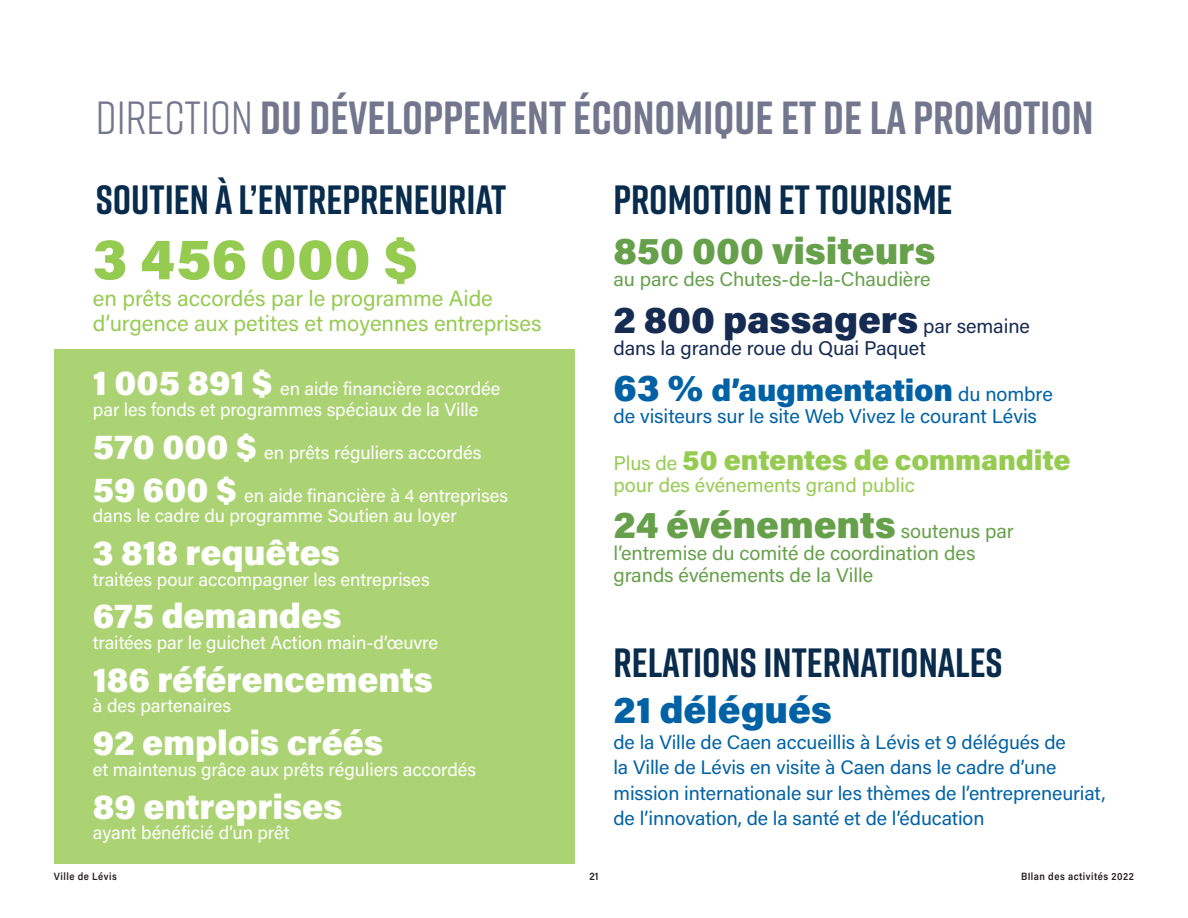
<style>
.page{position:relative;width:1188px;height:918px;background:#fff}
.page>*{position:absolute;margin:0;border:0;box-sizing:border-box;transform-origin:0 0}
.t1{font:900 58.2px "Acumin Pro";letter-spacing:.005em;color:#96cb52}
.t2{font:700 46.35px "Rift";color:#73778e}
.t3{font:700 40.8px "Rift";color:#092c4d}
.t4{font:37.8px "Acumin Variable Concept";letter-spacing:-.005em;color:#66a04b}
.t5{font:37.8px "Acumin Variable Concept";letter-spacing:-.005em;color:#162b52}
.t6{font:37.8px "Acumin Variable Concept";letter-spacing:-.005em;color:#0062a5}
.t7{font:35.1px "Acumin Variable Concept";letter-spacing:-.005em;color:#fff}
.t8{font:31.05px "Acumin Variable Concept";letter-spacing:-.005em;color:#0062a5}
.t9{font:28.35px "Acumin Variable Concept";letter-spacing:-.005em;color:#96cb52}
.t10{font:22.05px/24.6px "Acumin Pro";letter-spacing:-.005em;color:#96cb52}
.t11{font:19.8px/22px "Acumin Pro";letter-spacing:-.005em;color:#66a04b}
.t12{font:19.8px "Acumin Pro";letter-spacing:-.005em;color:#0062a5}
.t13{font:19.8px "Acumin Pro";letter-spacing:-.005em;color:#162b52}
.t14{font:19.8px "Acumin Pro";letter-spacing:-.005em;color:#96cb52}
.t15{font:19.5px/25.5px "Acumin Pro";letter-spacing:-.005em;color:#0062a5}
.t16{font:18.45px/20.4px "Acumin Pro";letter-spacing:-.005em;color:#fff}
.t17{font:600 10.5px "Acumin Pro";letter-spacing:.05em;color:#231f20;scale:.9 1}
.s1{font-weight:400}
.s2{font-family:"Acumin Variable Concept";font-size:35.1px}
.s3{font-family:"Acumin Pro";font-size:19.8px}
.s4{font-size:37.8px}
</style>
<div class="page">
<div style="left:54px;top:350px;width:521px;height:514px;background:#abd373"></div>
<h2 class="t2" style="left:96px;top:85px;width:999px"><span class="s1">DIRECTION</span> DU DÉVELOPPEMENT ÉCONOMIQUE ET DE LA PROMOTION</h2>
<h3 class="t3" style="left:96px;top:171px;width:412px">SOUTIEN À L’ENTREPRENEURIAT</h3>
<h3 class="t3" style="left:613px;top:171px;width:341px">PROMOTION ET TOURISME</h3>
<h1 class="t1" style="left:93px;top:218px;width:326px">3 456 000 $</h1>
<p class="t10" style="left:93px;top:286px;width:450px">en prêts accordés par le programme Aide d’urgence aux petites et moyennes entreprises</p>
<p class="t16" style="left:93px;top:378px;width:409px"><span class="s2">1 005 891 $</span> en aide financière accordée par les fonds et programmes spéciaux de la Ville</p>
<p class="t16" style="left:93px;top:441px;width:390px"><span class="s2">570 000 $</span> en prêts réguliers accordés</p>
<p class="t16" style="left:93px;top:484px;width:417px"><span class="s2">59 600 $</span> en aide financière à 4 entreprises dans le cadre du programme Soutien au loyer</p>
<h3 class="t7" style="left:93px;top:529px;width:249px">3 818 requêtes</h3>
<p class="t16" style="left:93px;top:568px;width:338px">traitées pour accompagner les entreprises</p>
<h3 class="t7" style="left:93px;top:592px;width:250px">675 demandes</h3>
<p class="t16" style="left:93px;top:631px;width:347px">traitées par le guichet Action main-d’œuvre</p>
<h3 class="t7" style="left:93px;top:656px;width:342px">186 référencements</h3>
<p class="t16" style="left:93px;top:695px;width:140px">à des partenaires</p>
<h3 class="t7" style="left:93px;top:719px;width:292px">92 emplois créés</h3>
<p class="t16" style="left:93px;top:758px;width:385px">et maintenus grâce aux prêts réguliers accordés</p>
<h3 class="t7" style="left:93px;top:782px;width:251px">89 entreprises</h3>
<p class="t16" style="left:93px;top:822px;width:198px">ayant bénéficié d’un prêt</p>
<h3 class="t4" style="left:613px;top:225px;width:324px">850 000 visiteurs</h3>
<p class="t11" style="left:613px;top:268px;width:319px">au parc des Chutes-de-la-Chaudière</p>
<h3 class="t5" style="left:613px;top:294px;width:418px">2 800 passagers <span class="s3">par semaine</span></h3>
<p class="t13" style="left:613px;top:334px;width:314px">dans la grande roue du Quai Paquet</p>
<h3 class="t8" style="left:613px;top:369px;width:441px"><span class="s4">63 %</span> d’augmentation <span class="s3">du nombre</span></h3>
<p class="t12" style="left:613px;top:403px;width:425px">de visiteurs sur le site Web Vivez le courant Lévis</p>
<h3 class="t9" style="left:613px;top:440px;width:459px"><span class="s3">Plus de</span> 50 ententes de commandite</h3>
<p class="t14" style="left:613px;top:471px;width:303px">pour des événements grand public</p>
<h3 class="t4" style="left:613px;top:499px;width:402px">24 événements <span class="s3">soutenus par</span></h3>
<p class="t11" style="left:613px;top:542px;width:363px">l’entremise du comité de coordination des grands événements de la Ville</p>
<h3 class="t3" style="left:613px;top:633px;width:391px">RELATIONS INTERNATIONALES</h3>
<h3 class="t6" style="left:613px;top:684px;width:220px">21 délégués</h3>
<p class="t15" style="left:613px;top:728px;width:494px">de la Ville de Caen accueillis à Lévis et 9 délégués de<br>la Ville de Lévis en visite à Caen dans le cadre d’une mission internationale sur les thèmes de l’entrepreneuriat, de l’innovation, de la santé et de l’éducation</p>
<p class="t17" style="left:54px;top:869px;width:71px">Ville de Lévis</p>
<p class="t17" style="left:589px;top:869px;width:12px">21</p>
<p class="t17" style="left:1021px;top:869px;width:127px">BIlan des activités 2022</p>
</div>
